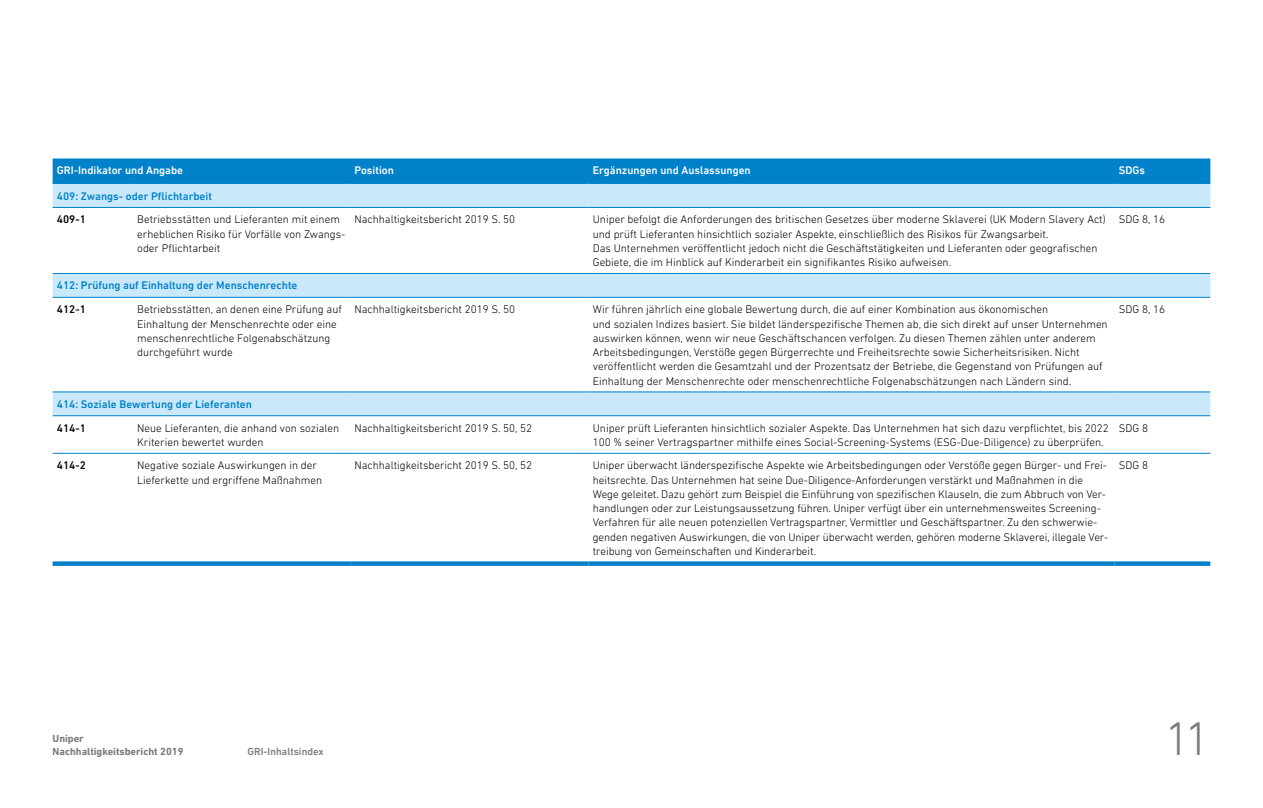
<style>
.page{position:relative;width:1263px;height:808px;background:#fff}
.page>*{position:absolute;margin:0;border:0;box-sizing:border-box;transform-origin:0 0}
.t1{font:300 48px "DIN Next LT Pro";color:#7c7b7b}
.t2{font:300 11.25px/14.2px "DIN Next LT Pro";color:#000}
.t3{font:500 11.25px "DIN Next LT Pro";color:#0081c9}
.t4{font:500 11.25px "DIN Next LT Pro";color:#fff}
.t5{font:500 11.25px "DIN Next LT Pro";color:#000}
.t6{font:700 10.5px/13.2px "DIN Next LT Pro";color:#7c7b7b}
.t7{font:500 10.5px "DIN Next LT Pro";color:#7c7b7b}
</style>
<div class="page">
<div style="left:53px;top:158px;width:1157px;height:24px;background:#0081c9"></div>
<svg style="left:53px;top:184px;width:1157px;height:231px"></svg>
<hr style="left:53px;top:182px;width:80px;height:2px;background:#0081c9">
<hr style="left:133px;top:182px;width:217px;height:2px;background:#0081c9">
<hr style="left:350px;top:182px;width:238px;height:2px;background:#0081c9">
<hr style="left:588px;top:182px;width:526px;height:2px;background:#0081c9">
<hr style="left:1114px;top:182px;width:96px;height:2px;background:#0081c9">
<hr style="left:53px;top:207px;width:80px;height:1px;background:#0081c9">
<hr style="left:133px;top:207px;width:217px;height:1px;background:#0081c9">
<hr style="left:350px;top:207px;width:238px;height:1px;background:#0081c9">
<hr style="left:588px;top:207px;width:526px;height:1px;background:#0081c9">
<hr style="left:1114px;top:207px;width:96px;height:1px;background:#0081c9">
<hr style="left:53px;top:297px;width:80px;height:1px;background:#0081c9">
<hr style="left:133px;top:297px;width:217px;height:1px;background:#0081c9">
<hr style="left:350px;top:297px;width:238px;height:1px;background:#0081c9">
<hr style="left:588px;top:297px;width:526px;height:1px;background:#0081c9">
<hr style="left:1114px;top:297px;width:96px;height:1px;background:#0081c9">
<hr style="left:53px;top:415px;width:80px;height:1px;background:#0081c9">
<hr style="left:133px;top:415px;width:217px;height:1px;background:#0081c9">
<hr style="left:350px;top:415px;width:238px;height:1px;background:#0081c9">
<hr style="left:588px;top:415px;width:526px;height:1px;background:#0081c9">
<hr style="left:1114px;top:415px;width:96px;height:1px;background:#0081c9">
<hr style="left:53px;top:453px;width:80px;height:1px;background:#0081c9">
<hr style="left:133px;top:453px;width:217px;height:1px;background:#0081c9">
<hr style="left:350px;top:453px;width:238px;height:1px;background:#0081c9">
<hr style="left:588px;top:453px;width:526px;height:1px;background:#0081c9">
<hr style="left:1114px;top:453px;width:96px;height:1px;background:#0081c9">
<hr style="left:53px;top:273px;width:80px;height:1px;background:#0081c9">
<hr style="left:133px;top:273px;width:217px;height:1px;background:#0081c9">
<hr style="left:350px;top:273px;width:238px;height:1px;background:#0081c9">
<hr style="left:588px;top:273px;width:526px;height:1px;background:#0081c9">
<hr style="left:1114px;top:273px;width:96px;height:1px;background:#0081c9">
<div style="left:53px;top:561px;width:80px;height:5px;background:#0081c9"></div>
<div style="left:133px;top:561px;width:217px;height:5px;background:#0081c9"></div>
<div style="left:350px;top:561px;width:238px;height:5px;background:#0081c9"></div>
<div style="left:588px;top:561px;width:526px;height:5px;background:#0081c9"></div>
<div style="left:1114px;top:561px;width:96px;height:5px;background:#0081c9"></div>
<hr style="left:53px;top:392px;width:80px;height:1px;background:#0081c9">
<hr style="left:133px;top:392px;width:217px;height:1px;background:#0081c9">
<hr style="left:350px;top:392px;width:238px;height:1px;background:#0081c9">
<hr style="left:588px;top:392px;width:526px;height:1px;background:#0081c9">
<hr style="left:1114px;top:392px;width:96px;height:1px;background:#0081c9">
<p class="t4" style="left:57px;top:164px;width:128px">GRI-Indikator und Angabe</p>
<p class="t4" style="left:354px;top:164px;width:41px">Position</p>
<p class="t4" style="left:593px;top:164px;width:159px">Ergänzungen und Auslassungen</p>
<p class="t4" style="left:1119px;top:164px;width:28px">SDGs</p>
<p class="t3" style="left:57px;top:189px;width:157px">409: Zwangs- oder Pflichtarbeit</p>
<p class="t5" style="left:57px;top:213px;width:31px">409-1</p>
<p class="t2" style="left:137px;top:212px;width:210px">Betriebsstätten und Lieferanten mit einem erheblichen Risiko für Vorfälle von Zwangs&shy;oder Pflichtarbeit</p>
<p class="t2" style="left:354px;top:212px;width:162px">Nachhaltigkeitsbericht 2019 S. 50</p>
<p class="t2" style="left:593px;top:212px;width:515px">Uniper befolgt die Anforderungen des britischen Gesetzes über moderne Sklaverei (UK Modern Slavery Act) und prüft Lieferanten hinsichtlich sozialer Aspekte, einschließlich des Risikos für Zwangsarbeit.<br>Das Unternehmen veröffentlicht jedoch nicht die Geschäftstätigkeiten und Lieferanten oder geografischen Gebiete, die im Hinblick auf Kinderarbeit ein signifikantes Risiko aufweisen.</p>
<p class="t2" style="left:1119px;top:212px;width:48px">SDG 8, 16</p>
<p class="t3" style="left:57px;top:279px;width:242px">412: Prüfung auf Einhaltung der Menschenrechte</p>
<p class="t5" style="left:57px;top:303px;width:31px">412-1</p>
<p class="t2" style="left:137px;top:302px;width:206px">Betriebsstätten, an denen eine Prüfung auf Einhaltung der Menschenrechte oder eine menschenrechtliche Folgenabschätzung durchgeführt wurde</p>
<p class="t2" style="left:354px;top:302px;width:162px">Nachhaltigkeitsbericht 2019 S. 50</p>
<p class="t2" style="left:593px;top:302px;width:516px">Wir führen jährlich eine globale Bewertung durch, die auf einer Kombination aus ökonomischen<br>und sozialen Indizes basiert. Sie bildet länderspezifische Themen ab, die sich direkt auf unser Unternehmen auswirken können, wenn wir neue Geschäftschancen verfolgen. Zu diesen Themen zählen unter anderem Arbeitsbedingungen, Verstöße gegen Bürgerrechte und Freiheitsrechte sowie Sicherheitsrisiken. Nicht veröffentlicht werden die Gesamtzahl und der Prozentsatz der Betriebe, die Gegenstand von Prüfungen auf Einhaltung der Menschenrechte oder menschenrechtliche Folgenabschätzungen nach Ländern sind.</p>
<p class="t2" style="left:1119px;top:302px;width:48px">SDG 8, 16</p>
<p class="t3" style="left:57px;top:397px;width:197px">414: Soziale Bewertung der Lieferanten</p>
<p class="t5" style="left:57px;top:421px;width:31px">414-1</p>
<p class="t2" style="left:137px;top:421px;width:203px">Neue Lieferanten, die anhand von sozialen<br>Kriterien bewertet wurden</p>
<p class="t2" style="left:354px;top:421px;width:179px">Nachhaltigkeitsbericht 2019 S. 50, 52</p>
<p class="t2" style="left:593px;top:421px;width:517px">Uniper prüft Lieferanten hinsichtlich sozialer Aspekte. Das Unternehmen hat sich dazu verpflichtet, bis 2022<br>100 % seiner Vertragspartner mithilfe eines Social-Screening-Systems (ESG-Due-Diligence) zu überprüfen.</p>
<p class="t2" style="left:1119px;top:421px;width:31px">SDG 8</p>
<p class="t5" style="left:57px;top:459px;width:31px">414-2</p>
<p class="t2" style="left:137px;top:458px;width:186px">Negative soziale Auswirkungen in der<br>Lieferkette und ergriffene Maßnahmen</p>
<p class="t2" style="left:354px;top:458px;width:179px">Nachhaltigkeitsbericht 2019 S. 50, 52</p>
<p class="t2" style="left:593px;top:458px;width:517px">Uniper überwacht länderspezifische Aspekte wie Arbeitsbedingungen oder Verstöße gegen Bürger- und Frei&shy;heitsrechte. Das Unternehmen hat seine Due-Diligence-Anforderungen verstärkt und Maßnahmen in die Wege geleitet. Dazu gehört zum Beispiel die Einführung von spezifischen Klauseln, die zum Abbruch von Ver&shy;handlungen oder zur Leistungsaussetzung führen. Uniper verfügt über ein unternehmensweites Screening-Verfahren für alle neuen potenziellen Vertragspartner, Vermittler und Geschäftspartner. Zu den schwerwie&shy;genden negativen Auswirkungen, die von Uniper überwacht werden, gehören moderne Sklaverei, illegale Ver&shy;treibung von Gemeinschaften und Kinderarbeit.</p>
<p class="t2" style="left:1119px;top:458px;width:31px">SDG 8</p>
<p class="t6" style="left:53px;top:731px;width:132px">Uniper<br>Nachhaltigkeitsbericht 2019</p>
<p class="t7" style="left:248px;top:745px;width:78px">GRI-Inhaltsindex</p>
<h1 class="t1" style="left:1165px;top:711px;width:47px">11</h1>
</div>
